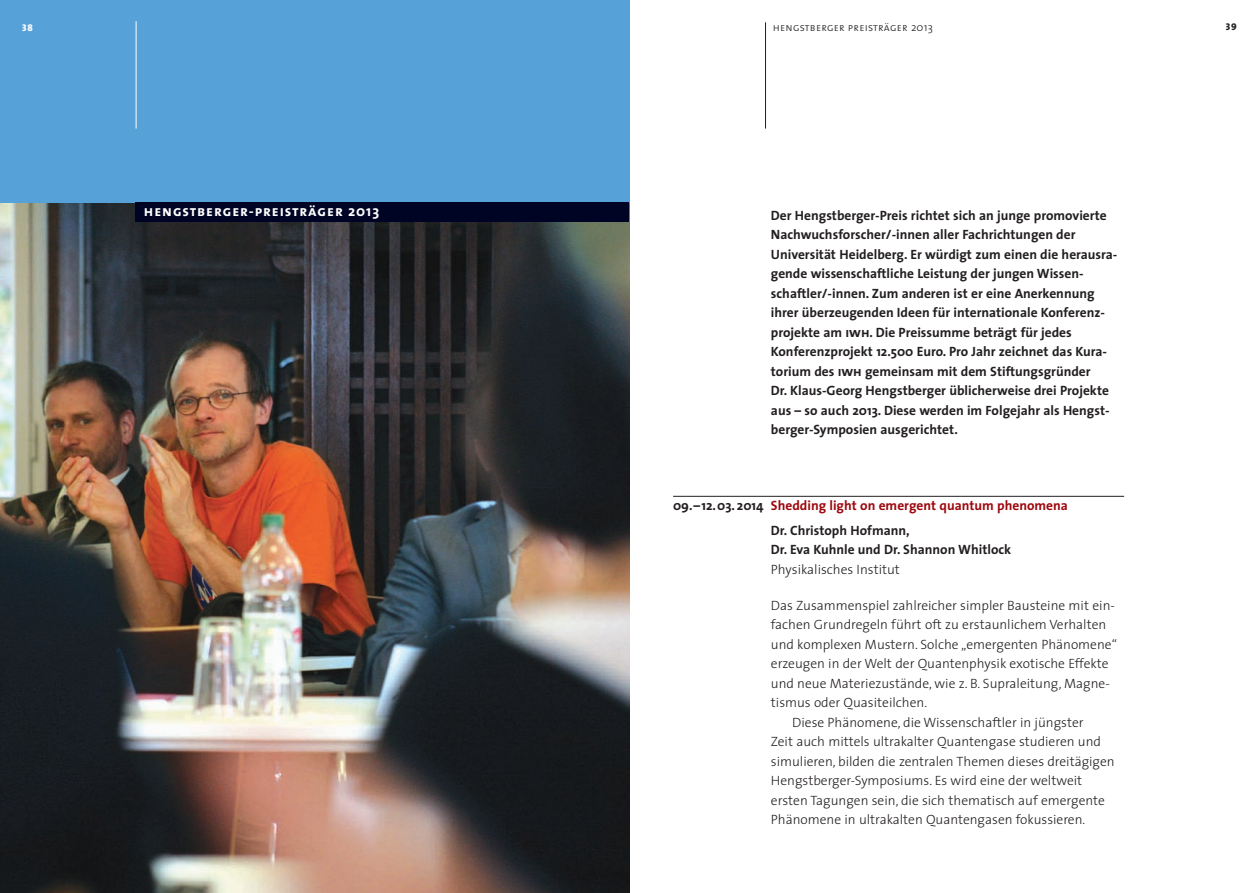
<style>
.page{position:relative;width:1259px;height:893px;background:#fff}
.page>*{position:absolute;margin:0;border:0;box-sizing:border-box;transform-origin:0 0}
.t1{font:15px "The Sans Bold Caps";letter-spacing:.06em;color:#fff}
.t2{font:700 13.5px/19.5px "The Sans";color:#231f20}
.t3{font:300 13.5px "The Sans";color:#231f20}
.t4{font:700 13.5px/24.8px "The Sans";color:#9d070d}
.t5{font:11.25px "The Sans Light Caps";letter-spacing:.015em;color:#231f20}
.t6{font:9.75px "The Sans Extra Bold Caps";color:#231f20}
.t7{font:9.75px "The Sans Extra Bold Caps";color:#fff}
.s1{font-family:"The Sans";font-weight:700}
.s2{font-family:"The Sans";font-weight:300}
.s3{font-family:"The Sans Bold Caps";font-weight:400}
.s4{color:#231f20}
</style>
<div class="page">
<hr style="left:765px;top:22px;width:1px;height:107px;background:#231f20">
<img style="left:0;top:202px;width:629px;height:691px">
<div style="left:0;top:0;width:629px;height:202px;background:#56a1d8"></div>
<div style="left:136px;top:202px;width:493px;height:20px;background:#000424"></div>
<hr style="left:136px;top:21px;width:1px;height:108px;background:#fff">
<hr style="left:673px;top:496px;width:451px;height:1px;background:#231f20">
<p class="t7" style="left:22px;top:24px;width:12px">38</p>
<p class="t1" style="left:144px;top:206px;width:237px">hengstberger-preisträger <span class="s1">2013</span></p>
<p class="t5" style="left:773px;top:23px;width:162px">hengstberger preisträger <span class="s2">2013</span></p>
<p class="t6" style="left:1226px;top:23px;width:12px">39</p>
<p class="t2" style="left:771px;top:207px;width:348px">Der Hengstberger-Preis richtet sich an junge promovierte Nachwuchsforscher/-innen aller Fachrichtungen der Universität Heidelberg. Er würdigt zum einen die herausra&shy;gende wissenschaftliche Leistung der jungen Wissen&shy;schaftler/-innen. Zum anderen ist er eine Anerkennung ihrer überzeugenden Ideen für internationale Konferenz&shy;projekte am <span class="s3">iwh</span>. Die Preissumme beträgt für jedes Konferenzprojekt 12.500 Euro. Pro Jahr zeichnet das Kura&shy;torium des <span class="s3">iwh</span> gemeinsam mit dem Stiftungsgründer<br>Dr. Klaus-Georg Hengstberger üblicherweise drei Projekte aus – so auch 2013. Diese werden im Folgejahr als Hengst&shy;berger-Symposien ausgerichtet.</p>
<p class="t4" style="left:771px;top:494px;width:298px;text-indent:-98px"><span class="s4">09.–12.03. 2014</span> Shedding light on emergent quantum phenomena<br><span class="s4">Dr. Christoph Hofmann,</span></p>
<p class="t2" style="left:771px;top:541px;width:242px">Dr. Eva Kuhnle und Dr. Shannon Whitlock</p>
<p class="t3" style="left:771px;top:564px;width:130px">Physikalisches Institut</p>
<p class="t3" style="left:771px;top:600px;width:345px">Das Zusammenspiel zahlreicher simpler Bausteine mit ein-</p>
<p class="t3" style="left:771px;top:619px;width:337px">fachen Grundregeln führt oft zu erstaunlichem Verhalten</p>
<p class="t3" style="left:771px;top:639px;width:348px">und komplexen Mustern. Solche „emergenten Phänomene“</p>
<p class="t3" style="left:771px;top:658px;width:339px">erzeugen in der Welt der Quantenphysik exotische Effekte</p>
<p class="t3" style="left:771px;top:678px;width:340px">und neue Materiezustände, wie z. B. Supraleitung, Magne-</p>
<p class="t3" style="left:771px;top:697px;width:158px">tismus oder Quasiteilchen.</p>
<p class="t3" style="left:792px;top:717px;width:293px">Diese Phänomene, die Wissenschaftler in jüngster</p>
<p class="t3" style="left:771px;top:736px;width:331px">Zeit auch mittels ultrakalter Quantengase studieren und</p>
<p class="t3" style="left:771px;top:756px;width:345px">simulieren, bilden die zentralen Themen dieses dreitägigen</p>
<p class="t3" style="left:771px;top:775px;width:313px">Hengstberger-Symposiums. Es wird eine der weltweit</p>
<p class="t3" style="left:771px;top:795px;width:335px">ersten Tagungen sein, die sich thematisch auf emergente</p>
<p class="t3" style="left:771px;top:814px;width:316px">Phänomene in ultrakalten Quantengasen fokussieren.</p>
</div>
